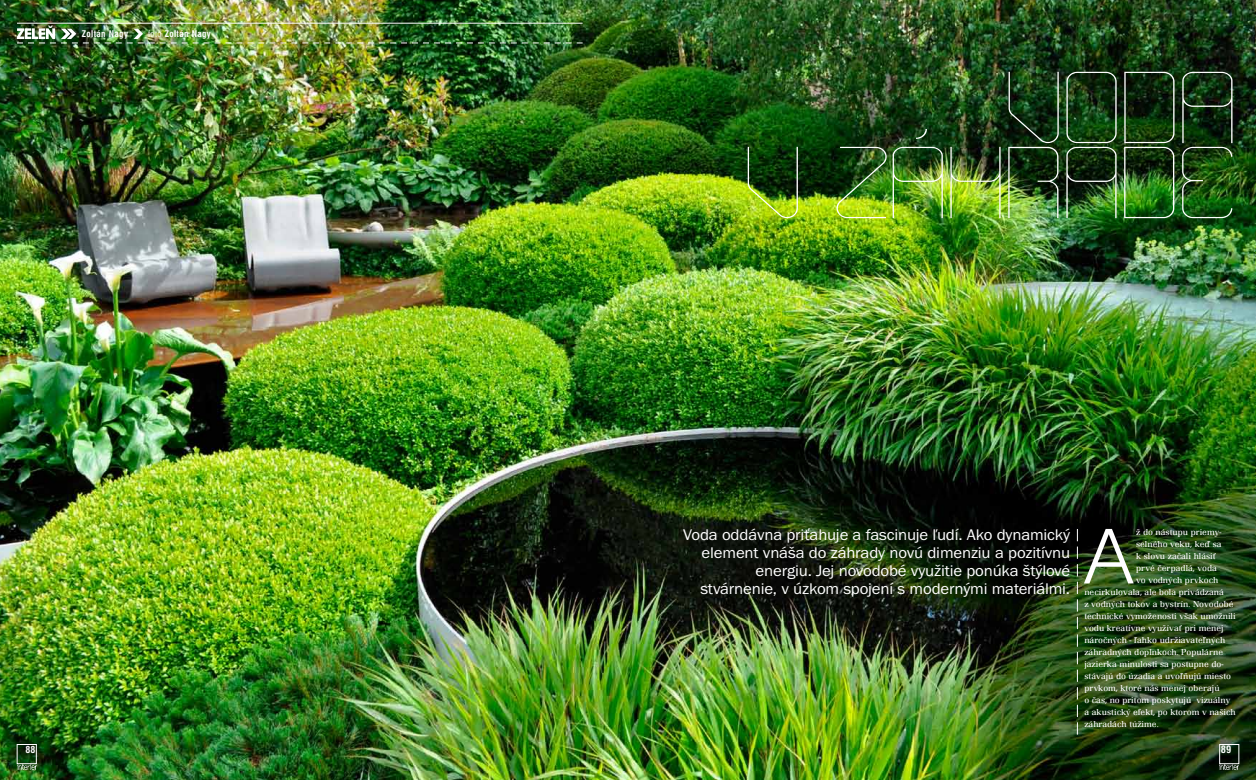
<style>
.page{position:relative;width:1256px;height:780px;background:#fff}
.page>*{position:absolute;margin:0;border:0;box-sizing:border-box;transform-origin:0 0}
.t1{font:100px/75px "Boulder";letter-spacing:-.05em;color:#fff;text-align:right;scale:1.1 1}
.t2{font:75.8px "Swiss 721 AT Light";color:#fff;scale:1.05 1}
.t3{font:16px/18px "Franklin Got Itc TOT Boo";letter-spacing:-.01em;color:#fff;text-align:right;scale:1.05 1}
.t4{font:13.5px "Swiss 721 AT Heavy";color:#fff;scale:1.11 1}
.t5{font:condensed 10px "Swiss 721 AT Bold";color:#fff;scale:1.05 1}
.t6{font:condensed 9.5px "Swiss 721 AT Bold";color:#fff;scale:1.05 1}
.t7{font:300 9px "Renault TOT";color:#fff;scale:1.05 1}
.t8{font:condensed 9px "Swiss 721 AT Bold";letter-spacing:.04em;color:#fff}
.s1{font-family:"Swiss 721 AT Light"}
</style>
<div class="page">
<img style="left:0;top:0;width:1256px;height:780px">
<hr style="left:17px;top:23px;width:565px;height:1px;background:#fff">
<img style="left:17px;top:28px;width:565px;height:16px">
<img style="left:1219px;top:763px;width:20px;height:6px">
<div style="left:1219px;top:744px;width:20px;height:19px;border:1px solid #fff"></div>
<img style="left:17px;top:763px;width:19px;height:6px">
<svg style="left:1077px;top:529px;width:1px;height:205px"></svg>
<h3 class="t4" style="left:47px;top:24px;width:8px">ˇ</h3>
<p class="t8" style="left:82px;top:28px;width:48px">Zoltán Nagy</p>
<p class="t8" style="left:148px;top:28px;width:64px"><span class="s1">foto</span> Zoltán Nagy</p>
<h1 class="t1" style="left:741px;top:56px;width:454px">VODA<br>V ZÁHRADE</h1>
<h3 class="t3" style="left:683px;top:526px;width:370px">Voda oddávna priťahuje a fascinuje ľudí. Ako dynamický element vnáša do záhrady novú dimenziu a pozitívnu energiu. Jej novodobé využitie ponúka štýlové stvárnenie, v úzkom spojení s modernými materiálmi.</h3>
<h2 class="t2" style="left:1084px;top:511px;width:48px">A</h2>
<p class="t7" style="left:1136px;top:527px;width:83px">ž do nástupu priemy-</p>
<p class="t7" style="left:1136px;top:539px;width:83px">selného veku, keď sa</p>
<p class="t7" style="left:1136px;top:551px;width:78px">k slovu začali hlásiť</p>
<p class="t7" style="left:1136px;top:563px;width:78px">prvé čerpadlá, voda</p>
<p class="t7" style="left:1136px;top:575px;width:80px">vo vodných prvkoch</p>
<p class="t7" style="left:1084px;top:587px;width:134px">necirkulovala, ale bola privádzaná</p>
<p class="t7" style="left:1084px;top:599px;width:143px">z vodných tokov a bystrín. Novodobé</p>
<p class="t7" style="left:1084px;top:611px;width:146px">technické vymoženosti však umožnili</p>
<p class="t7" style="left:1084px;top:623px;width:134px">vodu kreatívne využívať pri menej</p>
<p class="t7" style="left:1084px;top:635px;width:136px">náročných - ľahko udržiavateľných</p>
<p class="t7" style="left:1084px;top:647px;width:134px">záhradných doplnkoch. Populárne</p>
<p class="t7" style="left:1084px;top:659px;width:134px">jazierka minulosti sa postupne do-</p>
<p class="t7" style="left:1084px;top:671px;width:141px">stávajú do úzadia a uvoľňujú miesto</p>
<p class="t7" style="left:1084px;top:683px;width:130px">prvkom, ktoré nás menej oberajú</p>
<p class="t7" style="left:1084px;top:695px;width:140px">o čas, no pritom poskytujú vizuálny</p>
<p class="t7" style="left:1084px;top:707px;width:146px">a akustický efekt, po ktorom v našich</p>
<p class="t7" style="left:1084px;top:719px;width:72px">záhradách túžime.</p>
<p class="t6" style="left:25px;top:743px;width:11px">88</p>
<p class="t5" style="left:1220px;top:743px;width:11px">89</p>
</div>
